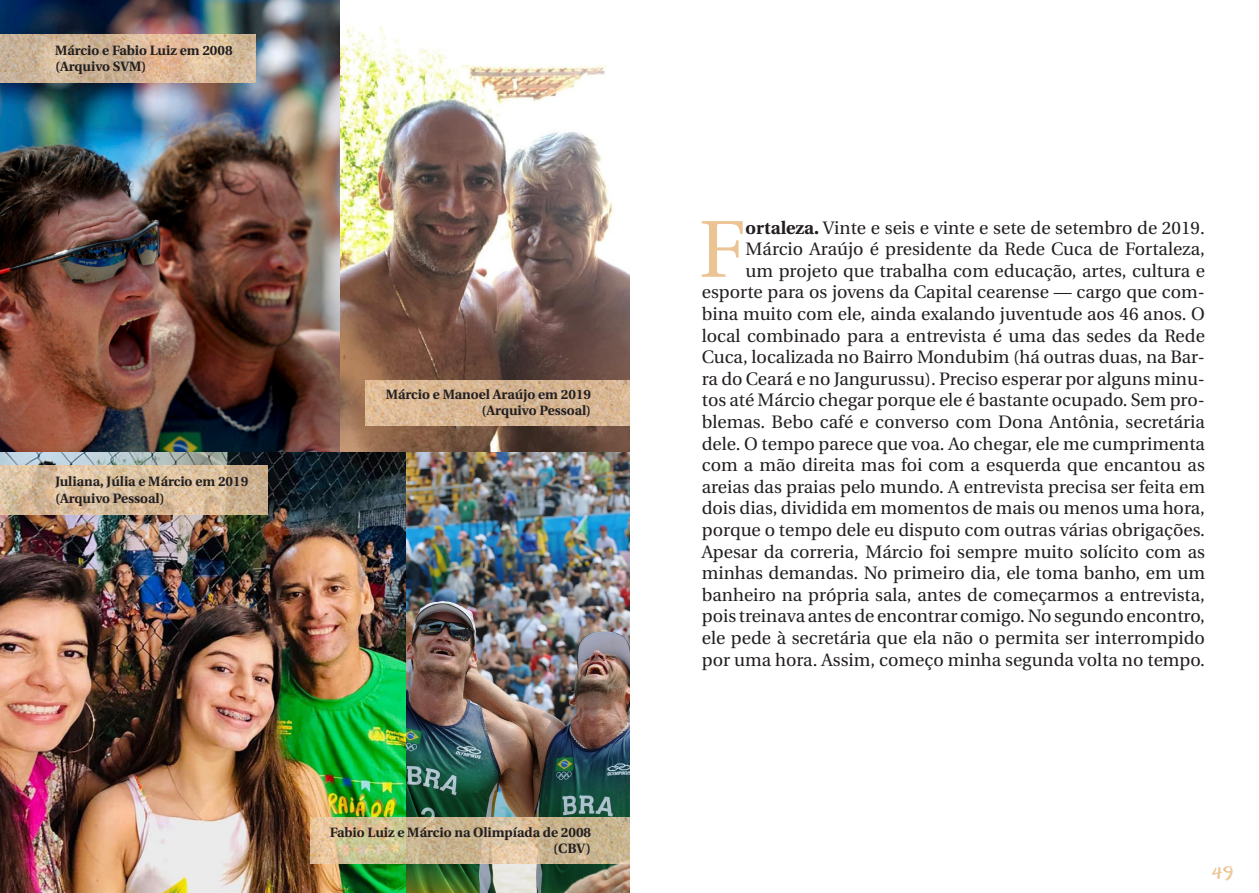
<style>
.page{position:relative;width:1259px;height:893px;background:#fff}
.page>*{position:absolute;margin:0;border:0;box-sizing:border-box;transform-origin:0 0}
.Estilo_de_parágrafo{font:80.4px "Heuristica";color:#ecc393}
.Estilo_de_parágrafo-2{font:18px/21.6px "Heuristica";color:#231f20;text-align:right}
.t1{font:16.5px "Eraser";color:#ecc393}
.Estilo_de_parágrafo-3{font:700 13.5px/16.2px "Heuristica";color:#231f20;text-align:right}
.s1{font-weight:700}
</style>
<div class="page">
<img style="left:0;top:0;width:629px;height:893px">
<img style="left:0;top:34px;width:255px;height:49px">
<img style="left:366px;top:381px;width:263px;height:45px">
<img style="left:0;top:466px;width:268px;height:48px">
<img style="left:310px;top:818px;width:319px;height:45px">
<p class="Estilo_de_parágrafo-3" style="left:55px;top:42px;width:179px">Márcio e Fabio Luiz em 2008</p>
<p class="Estilo_de_parágrafo-3" style="left:55px;top:58px;width:93px">(Arquivo SVM)</p>
<p class="Estilo_de_parágrafo-3" style="left:55px;top:473px;width:195px;text-align:left">Juliana, Júlia e Márcio em 2019 (Arquivo Pessoal)</p>
<p class="Estilo_de_parágrafo-3" style="left:386px;top:386px;width:207px">Márcio e Manoel Araújo em 2019 (Arquivo Pessoal)</p>
<p class="Estilo_de_parágrafo-3" style="left:330px;top:823px;width:263px">Fabio Luiz e Márcio na Olimpíada de 2008</p>
<p class="Estilo_de_parágrafo-3" style="left:553px;top:839px;width:39px">(CBV)</p>
<p class="Estilo_de_parágrafo-2" style="left:702px;top:217px;width:505px"><span class="s1">ortaleza.</span> Vinte e seis e vinte e sete de setembro de 2019.<br>Márcio Araújo é presidente da Rede Cuca de Fortaleza,<br>um projeto que trabalha com educação, artes, cultura e esporte para os jovens da Capital cearense — cargo que com&shy;bina muito com ele, ainda exalando juventude aos 46 anos. O local combinado para a entrevista é uma das sedes da Rede Cuca, localizada no Bairro Mondubim (há outras duas, na Bar&shy;ra do Ceará e no Jangurussu). Preciso esperar por alguns minu&shy;tos até Márcio chegar porque ele é bastante ocupado. Sem pro&shy;blemas. Bebo café e converso com Dona Antônia, secretária dele. O tempo parece que voa. Ao chegar, ele me cumprimenta com a mão direita mas foi com a esquerda que encantou as areias das praias pelo mundo. A entrevista precisa ser feita em dois dias, dividida em momentos de mais ou menos uma hora, porque o tempo dele eu disputo com outras várias obrigações.<br>Apesar da correria, Márcio foi sempre muito solícito com as minhas demandas. No primeiro dia, ele toma banho, em um banheiro na própria sala, antes de começarmos a entrevista, pois treinava antes de encontrar comigo. No segundo encontro, ele pede à secretária que ela não o permita ser interrompido por uma hora. Assim, começo minha segunda volta no tempo.</p>
<p class="Estilo_de_parágrafo" style="left:699px;top:187px;width:48px">F</p>
<p class="t1" style="left:1212px;top:863px;width:23px">49</p>
</div>
